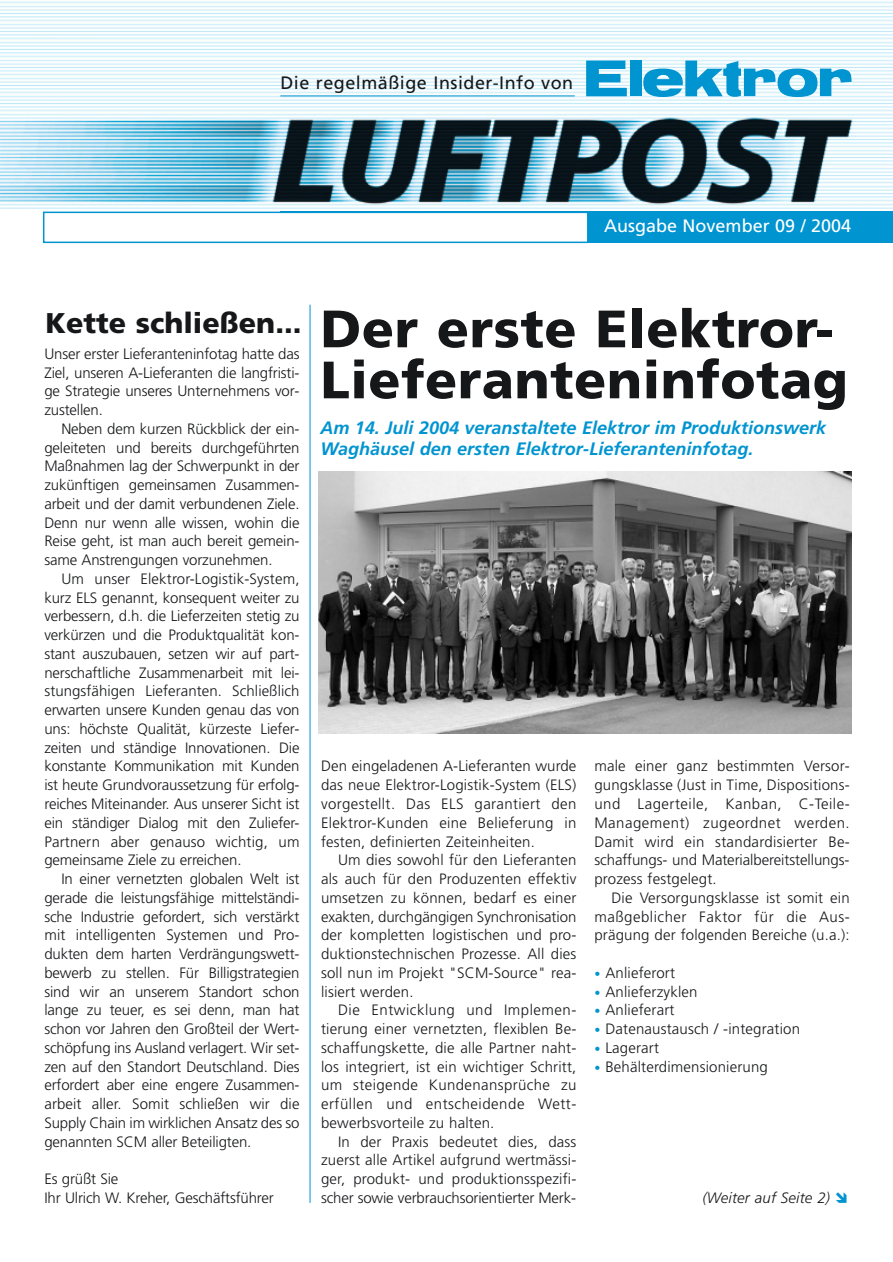
<style>
.page{position:relative;width:893px;height:1262px;background:#fff}
.page>*{position:absolute;margin:0;border:0;box-sizing:border-box;transform-origin:0 0}
.t1{font:900 52.5px/51px "Frutiger";letter-spacing:.01em;color:#161719}
.t2{font:900 28.5px "Frutiger";color:#161719}
.t3{font:italic 700 18px/21px "Frutiger";color:#0094d0}
.t4{font:18px "Frutiger";letter-spacing:.03em;color:#161719}
.t5{font:18px "Frutiger";color:#fff}
.t6{font:300 15px/18.8px "Frutiger";letter-spacing:.01em;color:#161719;text-align:justify}
.t7{font:300 15px/18.8px "Frutiger";letter-spacing:-.01em;color:#161719}
.t8{font:italic 300 15px "Frutiger";letter-spacing:.01em;color:#161719}
.s1{font-size:12px;color:#0094d0}
</style>
<div class="page">
<img style="left:1px;top:1px;width:891px;height:208px">
<svg style="left:586px;top:61px;width:40px;height:35px"></svg>
<div style="left:629px;top:61px;width:12px;height:35px;background:#0094d0"></div>
<svg style="left:643px;top:61px;width:209px;height:36px"></svg>
<div style="left:280px;top:212px;width:612px;height:31px;background:#0094d0"></div>
<div style="left:44px;top:212px;width:543px;height:30px;background:#fff"></div>
<div style="left:43px;top:212px;width:545px;height:31px;border:2px solid #0094d0"></div>
<hr style="left:280px;top:96px;width:294px;height:1px;background:#0094d0">
<hr style="left:310px;top:305px;width:1px;height:897px;background:#0094d0">
<img style="left:318px;top:471px;width:533px;height:263px">
<p class="t4" style="left:280px;top:76px;width:294px">Die regelmäßige Insider-Info von</p>
<p class="t5" style="left:604px;top:218px;width:249px">Ausgabe November 09 / 2004</p>
<h2 class="t2" style="left:46px;top:311px;width:257px">Kette schließen...</h2>
<p class="t6" style="left:44px;top:345px;width:256px">Unser erster Lieferanteninfotag hatte das Ziel, unseren A-Lieferanten die langfristi&shy;ge Strategie unseres Unternehmens vor&shy;zustellen.</p>
<p class="t6" style="left:44px;top:420px;width:256px;text-indent:17px">Neben dem kurzen Rückblick der ein&shy;geleiteten und bereits durchgeführten Maßnahmen lag der Schwerpunkt in der zukünftigen gemeinsamen Zusammen&shy;arbeit und der damit verbundenen Ziele.<br>Denn nur wenn alle wissen, wohin die Reise geht, ist man auch bereit gemein&shy;same Anstrengungen vorzunehmen.</p>
<p class="t6" style="left:44px;top:570px;width:256px;text-indent:17px">Um unser Elektror-Logistik-System, kurz ELS genannt, konsequent weiter zu verbessern, d.h. die Lieferzeiten stetig zu verkürzen und die Produktqualität kon&shy;stant auszubauen, setzen wir auf part&shy;nerschaftliche Zusammenarbeit mit lei&shy;stungsfähigen Lieferanten. Schließlich erwarten unsere Kunden genau das von uns: höchste Qualität, kürzeste Liefer&shy;zeiten und ständige Innovationen. Die konstante Kommunikation mit Kunden ist heute Grundvoraussetzung für erfolg&shy;reiches Miteinander. Aus unserer Sicht ist ein ständiger Dialog mit den Zuliefer-Partnern aber genauso wichtig, um gemeinsame Ziele zu erreichen.</p>
<p class="t6" style="left:44px;top:870px;width:256px;text-indent:17px">In einer vernetzten globalen Welt ist gerade die leistungsfähige mittelständi&shy;sche Industrie gefordert, sich verstärkt mit intelligenten Systemen und Pro&shy;dukten dem harten Verdrängungswett&shy;bewerb zu stellen. Für Billigstrategien sind wir an unserem Standort schon lange zu teuer, es sei denn, man hat schon vor Jahren den Großteil der Wert&shy;schöpfung ins Ausland verlagert. Wir set&shy;zen auf den Standort Deutschland. Dies erfordert aber eine engere Zusammen&shy;arbeit aller. Somit schließen wir die Supply Chain im wirklichen Ansatz des so genannten SCM aller Beteiligten.</p>
<p class="t7" style="left:44px;top:1170px;width:231px">Es grüßt Sie<br>Ihr Ulrich W. Kreher, Geschäftsführer</p>
<h1 class="t1" style="left:320px;top:307px;width:529px">Der erste Elektror-<br>Lieferanteninfotag</h1>
<p class="t3" style="left:320px;top:419px;width:507px">Am 14. Juli 2004 veranstaltete Elektror im Produktionswerk<br>Waghäusel den ersten Elektror-Lieferanteninfotag.</p>
<p class="t6" style="left:321px;top:758px;width:257px">Den eingeladenen A-Lieferanten wurde das neue Elektror-Logistik-System (ELS) vorgestellt. Das ELS garantiert den Elektror-Kunden eine Belieferung in festen, definierten Zeiteinheiten.</p>
<p class="t6" style="left:321px;top:852px;width:257px;text-indent:17px">Um dies sowohl für den Lieferanten als auch für den Produzenten effektiv umsetzen zu können, bedarf es einer exakten, durchgängigen Synchronisation der kompletten logistischen und pro&shy;duktionstechnischen Prozesse. All dies soll nun im Projekt "SCM-Source" rea&shy;lisiert werden.</p>
<p class="t6" style="left:321px;top:1002px;width:257px;text-indent:17px">Die Entwicklung und Implemen&shy;tierung einer vernetzten, flexiblen Be&shy;schaffungskette, die alle Partner naht&shy;los integriert, ist ein wichtiger Schritt, um steigende Kundenansprüche zu erfüllen und entscheidende Wett&shy;bewerbsvorteile zu halten.</p>
<p class="t6" style="left:321px;top:1133px;width:257px;text-indent:17px">In der Praxis bedeutet dies, dass zuerst alle Artikel aufgrund wertmässi&shy;ger, produkt- und produktionsspezifi&shy;scher sowie verbrauchsorientierter Merk-</p>
<p class="t6" style="left:594px;top:758px;width:257px">male einer ganz bestimmten Versor&shy;gungsklasse (Just in Time, Dispositions&shy;und Lagerteile, Kanban, C-Teile-Management) zugeordnet werden.<br>Damit wird ein standardisierter Be&shy;schaffungs- und Materialbereitstellungs&shy;prozess festgelegt.</p>
<p class="t6" style="left:594px;top:889px;width:257px;text-indent:17px">Die Versorgungsklasse ist somit ein maßgeblicher Faktor für die Aus&shy;prägung der folgenden Bereiche (u.a.):</p>
<p class="t6" style="left:594px;top:964px;width:82px"><span class="s1">•</span> Anlieferort</p>
<p class="t6" style="left:594px;top:983px;width:105px"><span class="s1">•</span> Anlieferzyklen</p>
<p class="t6" style="left:594px;top:1002px;width:82px"><span class="s1">•</span> Anlieferart</p>
<p class="t6" style="left:594px;top:1020px;width:207px"><span class="s1">•</span> Datenaustausch / -integration</p>
<p class="t6" style="left:594px;top:1039px;width:66px"><span class="s1">•</span> Lagerart</p>
<p class="t6" style="left:594px;top:1058px;width:175px"><span class="s1">•</span> Behälterdimensionierung</p>
<p class="t8" style="left:702px;top:1191px;width:129px">(Weiter auf Seite 2)</p>
</div>
